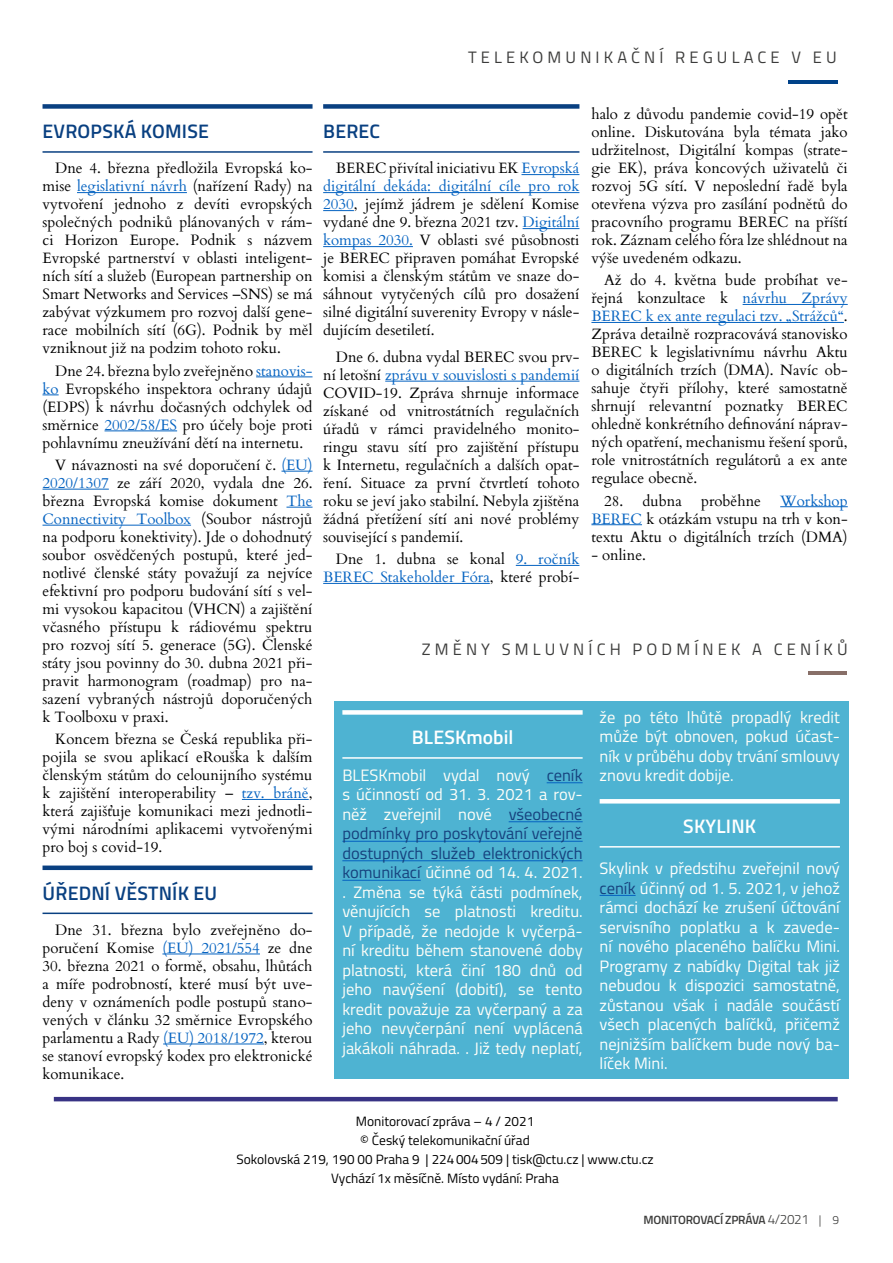
<style>
.page{position:relative;width:893px;height:1263px;background:#fff}
.page>*{position:absolute;margin:0;border:0;box-sizing:border-box;transform-origin:0 0}
.Header_2{font:600 19.5px "Titillium";letter-spacing:.01em;color:#094081}
.Header_2-2{font:600 19.5px "Titillium";letter-spacing:.01em;color:#fff}
.Odstavec_-_bezpatkov{font:16.5px/19.5px "Titillium";color:#fffef8;text-align:justify}
.Odstavec{font:16.5px/19.5px "Titillium";color:#fffffd;text-align:justify}
.Kategorie{font:16.5px "Titillium";letter-spacing:.25em;color:#3c3c3b}
.teleregulace_v_EU{font:15px/18px "Cardo";color:#000;text-align:justify}
.Patička{font:13.5px "Titillium";color:#000}
.t1{font:600 12px "Titillium";letter-spacing:-.02em;color:#3c3c3b}
.s1{color:#0563c1}
.s2{color:#16417d}
.s3{font-weight:300;font-size:13.5px}
.s4{font-weight:300}
</style>
<div class="page">
<hr style="left:788px;top:80px;width:50px;height:4px;background:#004289">
<div style="left:43px;top:104px;width:270px;height:5px;background:#094081"></div>
<hr style="left:43px;top:151px;width:270px;height:2px;background:#094081">
<hr style="left:77px;top:192px;width:110px;height:1px;background:#0563c1">
<hr style="left:256px;top:376px;width:57px;height:1px;background:#0563c1">
<svg style="left:43px;top:394px;width:16px;height:1px"></svg>
<hr style="left:105px;top:430px;width:72px;height:1px;background:#0563c1">
<hr style="left:281px;top:471px;width:32px;height:1px;background:#0563c1">
<hr style="left:43px;top:489px;width:66px;height:1px;background:#0563c1">
<svg style="left:286px;top:507px;width:27px;height:1px"></svg>
<hr style="left:43px;top:525px;width:148px;height:1px;background:#0563c1">
<hr style="left:242px;top:799px;width:67px;height:1px;background:#0563c1">
<div style="left:43px;top:865px;width:270px;height:5px;background:#094081"></div>
<hr style="left:43px;top:912px;width:270px;height:2px;background:#094081">
<hr style="left:162px;top:953px;width:98px;height:1px;background:#0563c1">
<hr style="left:163px;top:1043px;width:101px;height:1px;background:#0563c1">
<div style="left:323px;top:104px;width:256px;height:5px;background:#094081"></div>
<hr style="left:323px;top:151px;width:256px;height:2px;background:#094081">
<hr style="left:521px;top:174px;width:58px;height:1px;background:#0563c1">
<hr style="left:323px;top:192px;width:256px;height:1px;background:#0563c1">
<hr style="left:323px;top:210px;width:31px;height:1px;background:#0563c1">
<hr style="left:523px;top:228px;width:56px;height:1px;background:#0563c1">
<hr style="left:323px;top:246px;width:90px;height:1px;background:#0563c1">
<hr style="left:385px;top:381px;width:194px;height:1px;background:#0563c1">
<hr style="left:516px;top:565px;width:63px;height:1px;background:#0563c1">
<hr style="left:323px;top:583px;width:167px;height:1px;background:#0563c1">
<hr style="left:743px;top:304px;width:105px;height:1px;background:#0563c1">
<hr style="left:591px;top:322px;width:253px;height:1px;background:#0563c1">
<hr style="left:780px;top:506px;width:68px;height:1px;background:#0563c1">
<hr style="left:591px;top:524px;width:51px;height:1px;background:#0563c1">
<hr style="left:808px;top:671px;width:39px;height:4px;background:#886f68">
<div style="left:334px;top:702px;width:514px;height:377px;background:#4eb3d2"></div>
<div style="left:342px;top:710px;width:241px;height:5px;background:#fff"></div>
<hr style="left:342px;top:757px;width:241px;height:2px;background:#fff">
<hr style="left:547px;top:782px;width:36px;height:1px;background:#0563c1">
<hr style="left:509px;top:821px;width:74px;height:1px;background:#0563c1">
<hr style="left:342px;top:841px;width:241px;height:1px;background:#0563c1">
<hr style="left:342px;top:860px;width:241px;height:1px;background:#0563c1">
<hr style="left:342px;top:880px;width:79px;height:1px;background:#0563c1">
<hr style="left:600px;top:799px;width:240px;height:4px;background:#fff">
<hr style="left:600px;top:846px;width:240px;height:1px;background:#fff">
<hr style="left:600px;top:895px;width:36px;height:1px;background:#0563c1">
<hr style="left:54px;top:1097px;width:784px;height:4px;background:#383384">
<p class="Kategorie" style="left:468px;top:46px;width:370px">TELEKOMUNIKAČNÍ REGULACE V EU</p>
<p class="Header_2" style="left:43px;top:117px;width:168px">EVROPSKÁ KOMISE</p>
<p class="teleregulace_v_EU" style="left:43px;top:159px;width:272px;text-indent:13px">Dne 4. března předložila Evropská ko&shy;mise <span class="s1">legislativní návrh</span> (nařízení Rady) na vytvoření jednoho z devíti evropských společných podniků plánovaných v rám&shy;ci Horizon Europe. Podnik s názvem Evropské partnerství v oblasti inteligent&shy;ních sítí a služeb (European partnership on Smart Networks and Services –SNS) se má zabývat výzkumem pro rozvoj další gene&shy;race mobilních sítí (6G). Podnik by měl vzniknout již na podzim tohoto roku.</p>
<p class="teleregulace_v_EU" style="left:43px;top:361px;width:272px;text-indent:13px">Dne 24. března bylo zveřejněno <span class="s1">stanovis&shy;ko</span> Evropského inspektora ochrany údajů (EDPS) k návrhu dočasných odchylek od směrnice <span class="s1">2002/58/ES</span> pro účely boje proti pohlavnímu zneužívání dětí na internetu.</p>
<p class="teleregulace_v_EU" style="left:43px;top:455px;width:272px;text-indent:13px">V návaznosti na své doporučení č. <span class="s1">(EU)<br>2020/1307</span> ze září 2020, vydala dne 26. března Evropská komise dokument <span class="s1">The Connectivity Toolbox</span> (Soubor nástrojů na podporu konektivity). Jde o dohodnutý soubor osvědčených postupů, které jed&shy;notlivé členské státy považují za nejvíce efektivní pro podporu budování sítí s vel&shy;mi vysokou kapacitou (VHCN) a zajištění včasného přístupu k rádiovému spektru pro rozvoj sítí 5. generace (5G). Členské státy jsou povinny do 30. dubna 2021 při&shy;pravit harmonogram (roadmap) pro na&shy;sazení vybraných nástrojů doporučených k Toolboxu v praxi.</p>
<p class="teleregulace_v_EU" style="left:43px;top:729px;width:272px;text-indent:13px">Koncem března se Česká republika při&shy;pojila se svou aplikací eRouška k dalším členským státům do celounijního systému k zajištění interoperability – <span class="s1">tzv. bráně</span>, která zajišťuje komunikaci mezi jednotli&shy;vými národními aplikacemi vytvořenými pro boj s covid-19.</p>
<p class="Header_2" style="left:43px;top:878px;width:176px">ÚŘEDNÍ VĚSTNÍK EU</p>
<p class="teleregulace_v_EU" style="left:43px;top:920px;width:272px;text-align:right">Dne 31. března bylo zveřejněno do&shy;poručení Komise <span class="s1">(EU) 2021/554</span> ze dne</p>
<p class="teleregulace_v_EU" style="left:43px;top:956px;width:272px">30. března 2021 o formě, obsahu, lhůtách a míře podrobností, které musí být uve&shy;deny v oznámeních podle postupů stano&shy;vených v článku 32 směrnice Evropského parlamentu a Rady <span class="s1">(EU) 2018/1972</span>, kterou se stanoví evropský kodex pro elektronické komunikace.</p>
<p class="Header_2" style="left:323px;top:117px;width:58px">BEREC</p>
<p class="teleregulace_v_EU" style="left:323px;top:159px;width:258px;text-indent:13px">BEREC přivítal iniciativu EK <span class="s1">Evropská digitální dekáda: digitální cíle pro rok 2030</span>, jejímž jádrem je sdělení Komise vydané dne 9. března 2021 tzv. <span class="s1">Digitální kompas 2030.</span> V oblasti své působnosti je BEREC připraven pomáhat Evropské komisi a členským státům ve snaze do&shy;sáhnout vytyčených cílů pro dosažení silné digitální suverenity Evropy v násle&shy;dujícím desetiletí.</p>
<p class="teleregulace_v_EU" style="left:323px;top:347px;width:258px;text-indent:13px">Dne 6. dubna vydal BEREC svou prv&shy;ní letošní <span class="s1">zprávu v souvislosti s pandemií </span>COVID-19. Zpráva shrnuje informace získané od vnitrostátních regulačních úřadů v rámci pravidelného monito&shy;ringu stavu sítí pro zajištění přístupu k Internetu, regulačních a dalších opat&shy;ření. Situace za první čtvrtletí tohoto roku se jeví jako stabilní. Nebyla zjištěna žádná přetížení sítí ani nové problémy související s pandemií.</p>
<p class="teleregulace_v_EU" style="left:323px;top:549px;width:258px;text-align:right">Dne 1. dubna se konal <span class="s1">9. ročník<br>BEREC Stakeholder Fóra</span>, které probí-</p>
<p class="teleregulace_v_EU" style="left:591px;top:104px;width:258px">halo z důvodu pandemie covid-19 opět online. Diskutována byla témata jako udržitelnost, Digitální kompas (strate&shy;gie EK), práva koncových uživatelů či rozvoj 5G sítí. V neposlední řadě byla otevřena výzva pro zasílání podnětů do pracovního programu BEREC na příští rok. Záznam celého fóra lze shlédnout na výše uvedeném odkazu.</p>
<p class="teleregulace_v_EU" style="left:591px;top:270px;width:258px;text-indent:13px">Až do 4. května bude probíhat ve&shy;řejná konzultace k <span class="s1">návrhu Zprávy BEREC k ex ante regulaci tzv. „Strážců“</span>.<br>Zpráva detailně rozpracovává stanovisko BEREC k legislativnímu návrhu Aktu o digitálních trzích (DMA). Navíc ob&shy;sahuje čtyři přílohy, které samostatně shrnují relevantní poznatky BEREC ohledně konkrétního definování náprav&shy;ných opatření, mechanismu řešení sporů, role vnitrostátních regulátorů a ex ante regulace obecně.</p>
<p class="teleregulace_v_EU" style="left:604px;top:491px;width:79px">28. dubna</p>
<p class="teleregulace_v_EU" style="left:701px;top:491px;width:61px">proběhne</p>
<p class="teleregulace_v_EU" style="left:591px;top:491px;width:258px;text-indent:189px"><span class="s1">Workshop BEREC</span> k otázkám vstupu na trh v kon&shy;textu Aktu o digitálních trzích (DMA)</p>
<p class="teleregulace_v_EU" style="left:591px;top:545px;width:56px">- online.</p>
<p class="Kategorie" style="left:422px;top:637px;width:427px">ZMĚNY SMLUVNÍCH PODMÍNEK A CENÍKŮ</p>
<p class="Header_2-2" style="left:412px;top:723px;width:103px">BLESKmobil</p>
<p class="Odstavec_-_bezpatkov" style="left:342px;top:765px;width:242px">BLESKmobil vydal nový <span class="s2">ceník </span>s účinností od 31. 3. 2021 a rov&shy;něž zveřejnil nové <span class="s2">všeobecné podmínky pro poskytování veřejně dostupných služeb elektronických komunikací</span> účinné od 14. 4. 2021. . Změna se týká části podmínek, věnujících se platnosti kreditu.<br>V případě, že nedojde k vyčerpá&shy;ní kreditu během stanovené doby platnosti, která činí 180 dnů od jeho navýšení (dobití), se tento kredit považuje za vyčerpaný a za jeho nevyčerpání není vyplácená jakákoli náhrada. . Již tedy neplatí,</p>
<p class="Odstavec_-_bezpatkov" style="left:600px;top:706px;width:242px">že po této lhůtě propadlý kredit může být obnoven, pokud účast&shy;ník v průběhu doby trvání smlouvy znovu kredit dobije.</p>
<p class="Header_2-2" style="left:683px;top:812px;width:75px">SKYLINK</p>
<p class="Odstavec" style="left:600px;top:858px;width:242px">Skylink v předstihu zveřejnil nový <span class="s2">ceník</span> účinný od 1. 5. 2021, v jehož rámci dochází ke zrušení účtování servisního poplatku a k zavede&shy;ní nového placeného balíčku Mini.<br>Programy z nabídky Digital tak již nebudou k dispozici samostatně, zůstanou však i nadále součástí všech placených balíčků, přičemž nejnižším balíčkem bude nový ba&shy;líček Mini.</p>
<p class="Patička" style="left:356px;top:1111px;width:180px">Monitorovací zpráva – 4 / 2021</p>
<p class="Patička" style="left:360px;top:1130px;width:171px">© Český telekomunikační úřad</p>
<p class="Patička" style="left:236px;top:1149px;width:419px">Sokolovská 219, 190 00 Praha 9 | 224004509 | tisk@ctu.cz | www.ctu.cz</p>
<p class="Patička" style="left:331px;top:1168px;width:229px">Vychází 1x měsíčně. Místo vydání: Praha</p>
<p class="t1" style="left:643px;top:1211px;width:197px">MONITOROVACÍ ZPRÁVA <span class="s3">4/2021</span> <span class="s4">| 9</span></p>
</div>
